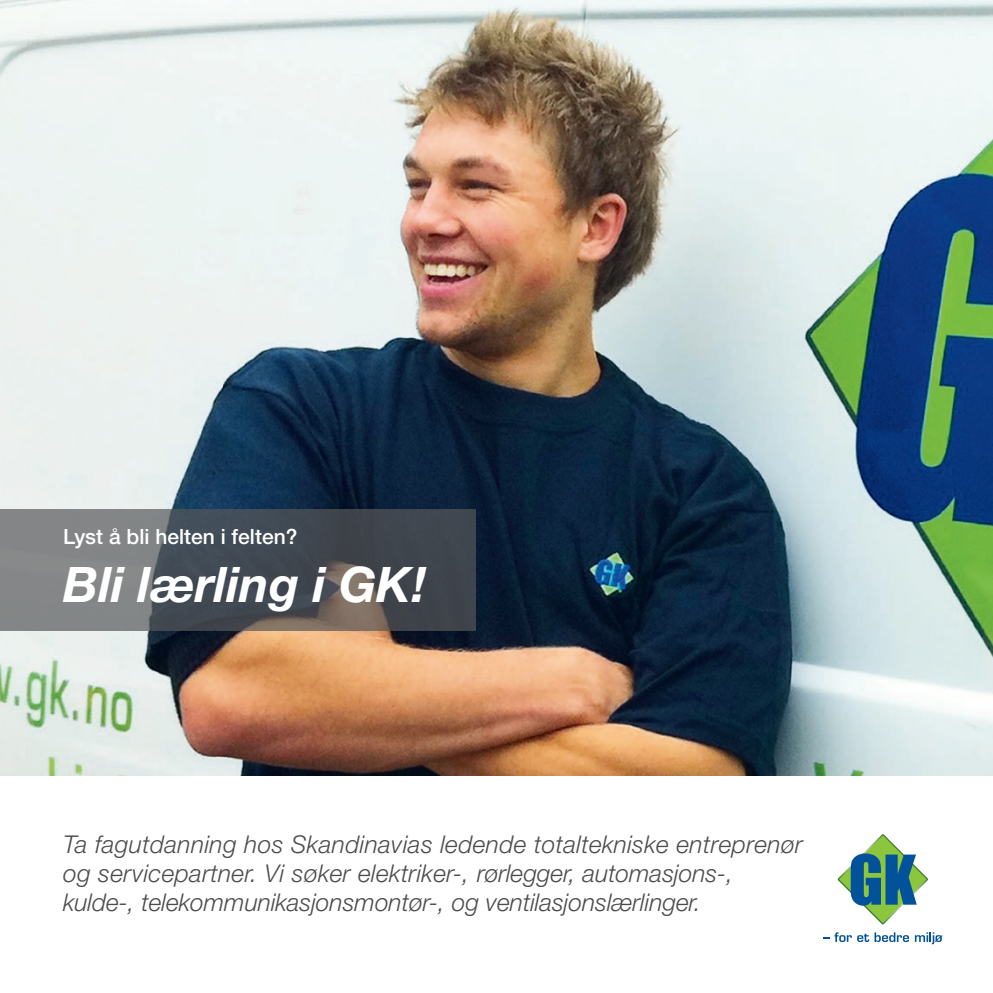
<style>
.page{position:relative;width:993px;height:993px;background:#fff}
.page>*{position:absolute;margin:0;border:0;box-sizing:border-box;transform-origin:0 0}
.t1{font:italic 700 49px "Helvetica Neue LT Std";color:#fff}
.t2{font:italic 300 24.5px/29.4px "Helvetica Neue LT Std";letter-spacing:.015em;color:#4b4c4d}
.t3{font:500 21px "Helvetica Neue LT Std";color:#fff}
</style>
<div class="page">
<img style="left:0;top:0;width:992px;height:775px">
<svg style="left:0;top:508px;width:475px;height:122px"></svg>
<svg style="left:837px;top:834px;width:90px;height:90px"></svg>
<svg style="left:823px;top:932px;width:45px;height:9px"></svg>
<svg style="left:874px;top:932px;width:34px;height:9px"></svg>
<svg style="left:914px;top:932px;width:28px;height:11px"></svg>
<p class="t3" style="left:63px;top:523px;width:236px">Lyst å bli helten i felten?</p>
<p class="t1" style="left:63px;top:553px;width:364px">Bli lærling i GK!</p>
<p class="t2" style="left:63px;top:828px;width:741px">Ta fagutdanning hos Skandinavias ledende totaltekniske entreprenør</p>
<p class="t2" style="left:63px;top:858px;width:671px">og servicepartner. Vi søker elektriker-, rørlegger, automasjons-, kulde-, telekommunikasjonsmontør-, og ventilasjonslærlinger.</p>
</div>
